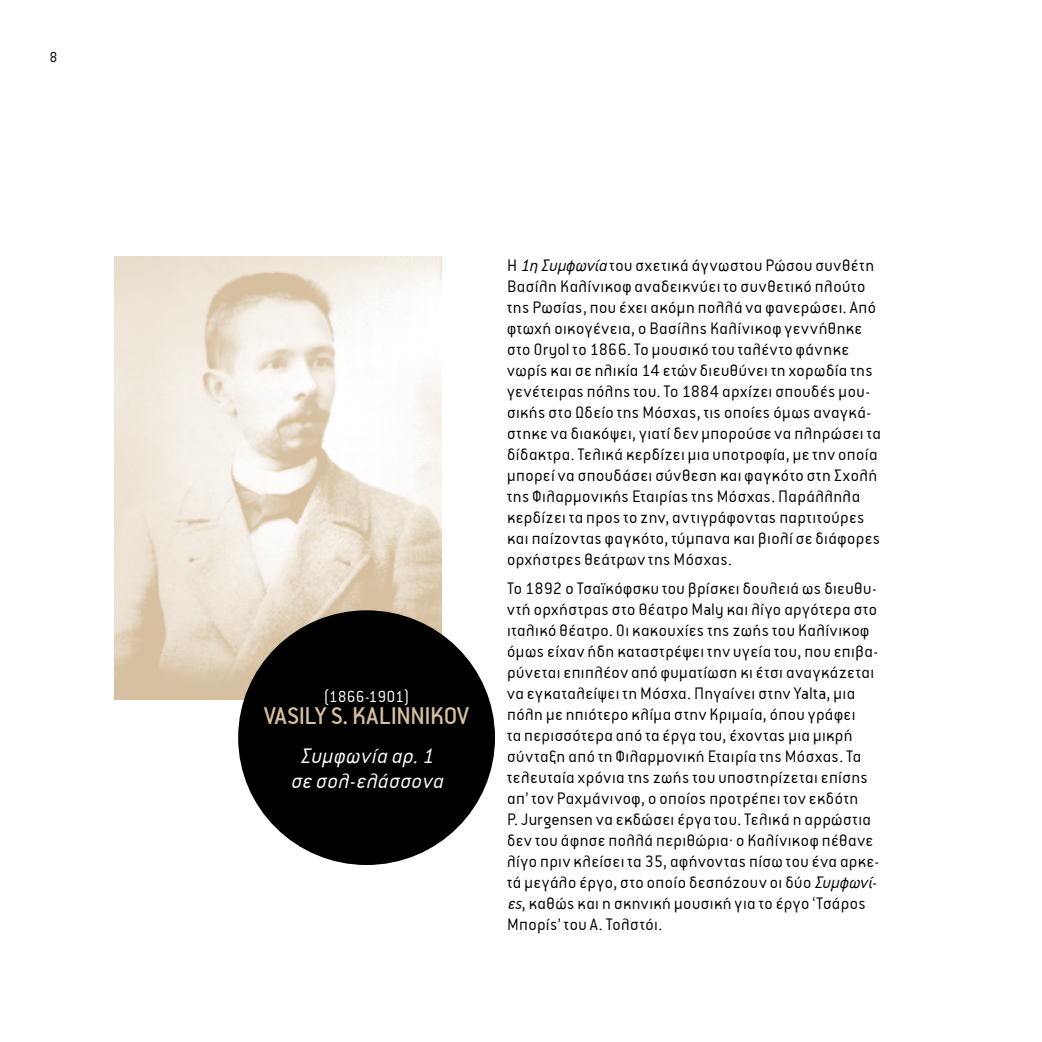
<style>
.page{position:relative;width:1042px;height:1042px;background:#fff}
.page>*{position:absolute;margin:0;border:0;box-sizing:border-box;transform-origin:0 0}
.t1{font:500 26.25px "PF Premier";letter-spacing:-.01em;color:#d5bf9e}
.t2{font:italic 300 22.75px/24.5px "PF Premier";color:#fff;text-align:center}
.t3{font:300 18.03px/21px "PF Premier";letter-spacing:.03em;color:#000}
.t4{font:300 17.5px "PF Premier";color:#fff}
.t5{font:300 15.75px "PF Premier";color:#000}
.s1{font-style:italic}
</style>
<div class="page">
<img style="left:115px;top:257px;width:327px;height:442px">
<div style="left:238px;top:610px;width:257px;height:255px;background:#000;border-radius:50%"></div>
<p class="t5" style="left:50px;top:50px;width:10px">8</p>
<p class="t4" style="left:324px;top:688px;width:87px">(1866-1901)</p>
<h1 class="t1" style="left:264px;top:703px;width:206px">VASILY S. KALINNIKOV</h1>
<p class="t2" style="left:290px;top:744px;width:159px">Συμφωνία αρ.1 σε σολ-ελάσσονα</p>
<p class="t3" style="left:507px;top:255px;width:375px">Η <span class="s1">1η Συμφωνία</span> του σχετικά άγνωστου Ρώσου συνθέτη Βασίλη Καλίνικοφ αναδεικνύει το συνθετικό πλούτο της Ρωσίας, που έχει ακόμη πολλά να φανερώσει. Από φτωχή οικογένεια, ο Βασίλης Καλίνικοφ γεννήθηκε στο Oryol το 1866. Το μουσικό του ταλέντο φάνηκε νωρίς και σε ηλικία 14 ετών διευθύνει τη χορωδία της γενέτειρας πόλης του. Το 1884 αρχίζει σπουδές μου&shy;σικής στο Ωδείο της Μόσχας, τις οποίες όμως αναγκά&shy;στηκε να διακόψει, γιατί δεν μπορούσε να πληρώσει τα δίδακτρα. Τελικά κερδίζει μια υποτροφία, με την οποία μπορεί να σπουδάσει σύνθεση και φαγκότο στη Σχολή της Φιλαρμονικής Εταιρίας της Μόσχας. Παράλληλα κερδίζει τα προς το ζην, αντιγράφοντας παρτιτούρες και παίζοντας φαγκότο, τύμπανα και βιολί σε διάφορες ορχήστρες θεάτρων της Μόσχας.</p>
<p class="t3" style="left:507px;top:578px;width:373px">Το 1892 ο Τσαϊκόφσκυ του βρίσκει δουλειά ως διευθυ&shy;ντή ορχήστρας στο Θέατρο Maly και λίγο αργότερα στο ιταλικό θέατρο. Οι κακουχίες της ζωής του Καλίνικοφ όμως είχαν ήδη καταστρέψει την υγεία του, που επιβα&shy;ρύνεται επιπλέον από φυματίωση κι έτσι αναγκάζεται να εγκαταλείψει τη Μόσχα. Πηγαίνει στην Yalta, μια πόλη με ηπιότερο κλίμα στην Κριμαία, όπου γράφει<br>τα περισσότερα από τα έργα του, έχοντας μια μικρή σύνταξη από τη Φιλαρμονική Εταιρία της Μόσχας. Τα τελευταία χρόνια της ζωής του υποστηρίζεται επίσης απ’ τον Ραχμάνινοφ, ο οποίος προτρέπει τον εκδότη<br>P. Jurgensen να εκδώσει έργα του. Τελικά η αρρώστια δεν του άφησε πολλά περιθώρια· ο Καλίνικοφ πέθανε λίγο πριν κλείσει τα 35, αφήνοντας πίσω του ένα αρκε&shy;τά μεγάλο έργο, στο οποίο δεσπόζουν οι δύο <span class="s1">Συμφωνί&shy;ες</span>, καθώς και η σκηνική μουσική για το έργο ‘Τσάρος Μπορίς’ του Α. Τολστόι.</p>
</div>
